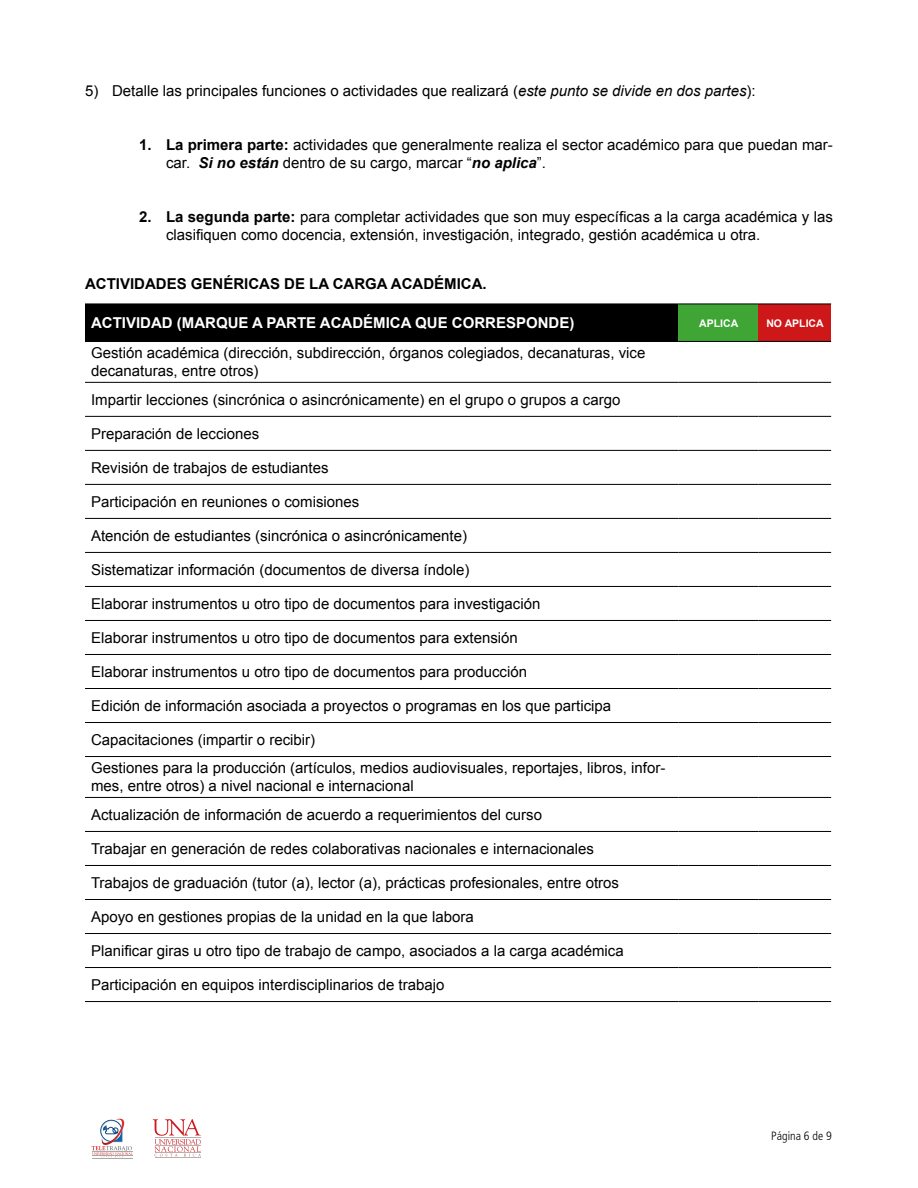
<style>
.page{position:relative;width:918px;height:1188px;background:#fff}
.page>*{position:absolute;margin:0;border:0;box-sizing:border-box;transform-origin:0 0}
.t1{font:15px/18px "Arial";color:#000}
.t2{font:700 15px "Arial";color:#fff}
.t3{font:700 15px "Arial";color:#000}
.t4{font:300 condensed 12px "Frutiger";color:#000}
.t5{font:700 10.5px "Arial";color:#fff}
.s1{font-style:italic}
.s2{font-weight:700}
.s3{font-weight:700;font-style:italic}
</style>
<div class="page">
<svg style="left:92px;top:1118px;width:41px;height:39px"></svg>
<hr style="left:92px;top:1155px;width:40px;height:1px;background:#a8a8a7">
<hr style="left:92px;top:1151px;width:40px;height:1px;background:#a8a8a7">
<hr style="left:92px;top:1158px;width:40px;height:1px;background:#a8a8a7">
<hr style="left:155px;top:1157px;width:46px;height:1px;background:#b3b2b2">
<svg style="left:153px;top:1119px;width:48px;height:37px"></svg>
<div style="left:85px;top:304px;width:593px;height:37px;background:#000"></div>
<div style="left:678px;top:304px;width:81px;height:37px;background:#3fa535"></div>
<div style="left:759px;top:304px;width:72px;height:37px;background:#cd1719"></div>
<hr style="left:85px;top:341px;width:593px;height:1px;background:#000">
<hr style="left:678px;top:341px;width:81px;height:1px;background:#000">
<hr style="left:85px;top:382px;width:593px;height:1px;background:#000">
<hr style="left:678px;top:382px;width:81px;height:1px;background:#000">
<hr style="left:85px;top:416px;width:593px;height:1px;background:#000">
<hr style="left:678px;top:416px;width:81px;height:1px;background:#000">
<hr style="left:85px;top:450px;width:593px;height:1px;background:#000">
<hr style="left:678px;top:450px;width:81px;height:1px;background:#000">
<hr style="left:85px;top:484px;width:593px;height:1px;background:#000">
<hr style="left:678px;top:484px;width:81px;height:1px;background:#000">
<hr style="left:85px;top:518px;width:593px;height:1px;background:#000">
<hr style="left:678px;top:518px;width:81px;height:1px;background:#000">
<hr style="left:85px;top:552px;width:593px;height:1px;background:#000">
<hr style="left:678px;top:552px;width:81px;height:1px;background:#000">
<hr style="left:85px;top:586px;width:593px;height:1px;background:#000">
<hr style="left:678px;top:586px;width:81px;height:1px;background:#000">
<hr style="left:85px;top:620px;width:593px;height:1px;background:#000">
<hr style="left:678px;top:620px;width:81px;height:1px;background:#000">
<hr style="left:85px;top:654px;width:593px;height:1px;background:#000">
<hr style="left:678px;top:654px;width:81px;height:1px;background:#000">
<hr style="left:85px;top:688px;width:593px;height:1px;background:#000">
<hr style="left:678px;top:688px;width:81px;height:1px;background:#000">
<hr style="left:85px;top:722px;width:593px;height:1px;background:#000">
<hr style="left:678px;top:722px;width:81px;height:1px;background:#000">
<hr style="left:85px;top:756px;width:593px;height:1px;background:#000">
<hr style="left:678px;top:756px;width:81px;height:1px;background:#000">
<hr style="left:85px;top:797px;width:593px;height:1px;background:#000">
<hr style="left:678px;top:797px;width:81px;height:1px;background:#000">
<hr style="left:85px;top:831px;width:593px;height:1px;background:#000">
<hr style="left:678px;top:831px;width:81px;height:1px;background:#000">
<hr style="left:85px;top:865px;width:593px;height:1px;background:#000">
<hr style="left:678px;top:865px;width:81px;height:1px;background:#000">
<hr style="left:85px;top:899px;width:593px;height:1px;background:#000">
<hr style="left:678px;top:899px;width:81px;height:1px;background:#000">
<hr style="left:85px;top:933px;width:593px;height:1px;background:#000">
<hr style="left:678px;top:933px;width:81px;height:1px;background:#000">
<hr style="left:85px;top:967px;width:593px;height:1px;background:#000">
<hr style="left:678px;top:967px;width:81px;height:1px;background:#000">
<hr style="left:85px;top:1001px;width:593px;height:1px;background:#000">
<hr style="left:678px;top:1001px;width:81px;height:1px;background:#000">
<hr style="left:678px;top:304px;width:81px;height:1px;background:#000">
<hr style="left:759px;top:304px;width:72px;height:1px;background:#000">
<hr style="left:759px;top:341px;width:72px;height:1px;background:#000">
<hr style="left:759px;top:382px;width:72px;height:1px;background:#000">
<hr style="left:759px;top:416px;width:72px;height:1px;background:#000">
<hr style="left:759px;top:450px;width:72px;height:1px;background:#000">
<hr style="left:759px;top:484px;width:72px;height:1px;background:#000">
<hr style="left:759px;top:518px;width:72px;height:1px;background:#000">
<hr style="left:759px;top:552px;width:72px;height:1px;background:#000">
<hr style="left:759px;top:586px;width:72px;height:1px;background:#000">
<hr style="left:759px;top:620px;width:72px;height:1px;background:#000">
<hr style="left:759px;top:654px;width:72px;height:1px;background:#000">
<hr style="left:759px;top:688px;width:72px;height:1px;background:#000">
<hr style="left:759px;top:722px;width:72px;height:1px;background:#000">
<hr style="left:759px;top:756px;width:72px;height:1px;background:#000">
<hr style="left:759px;top:797px;width:72px;height:1px;background:#000">
<hr style="left:759px;top:831px;width:72px;height:1px;background:#000">
<hr style="left:759px;top:865px;width:72px;height:1px;background:#000">
<hr style="left:759px;top:899px;width:72px;height:1px;background:#000">
<hr style="left:759px;top:933px;width:72px;height:1px;background:#000">
<hr style="left:759px;top:967px;width:72px;height:1px;background:#000">
<hr style="left:759px;top:1001px;width:72px;height:1px;background:#000">
<p class="t1" style="left:85px;top:82px;width:672px">5) Detalle las principales funciones o actividades que realizará (<span class="s1">este punto se divide en dos partes</span>):</p>
<p class="t1" style="left:166px;top:136px;width:668px;text-indent:-27px"><span class="s2">1. La primera parte:</span> actividades que generalmente realiza el sector académico para que puedan mar&shy;car. <span class="s3">Si no están</span> dentro de su cargo, marcar “<span class="s3">no aplica</span>”.</p>
<p class="t1" style="left:166px;top:208px;width:668px;text-indent:-27px"><span class="s2">2. La segunda parte:</span> para completar actividades que son muy específicas a la carga académica y las clasifiquen como docencia, extensión, investigación, integrado, gestión académica u otra.</p>
<p class="t3" style="left:85px;top:273px;width:403px">ACTIVIDADES GENÉRICAS DE LA CARGA ACADÉMICA.</p>
<p class="t2" style="left:91px;top:313px;width:485px">ACTIVIDAD (MARQUE A PARTE ACADÉMICA QUE CORRESPONDE)</p>
<p class="t5" style="left:699px;top:316px;width:41px">APLICA</p>
<p class="t5" style="left:766px;top:316px;width:59px">NO APLICA</p>
<p class="t1" style="left:91px;top:344px;width:556px">Gestión académica (dirección, subdirección, órganos colegiados, decanaturas, vice decanaturas, entre otros)</p>
<p class="t1" style="left:91px;top:391px;width:531px">Impartir lecciones (sincrónica o asincrónicamente) en el grupo o grupos a cargo</p>
<p class="t1" style="left:91px;top:425px;width:170px">Preparación de lecciones</p>
<p class="t1" style="left:91px;top:459px;width:239px">Revisión de trabajos de estudiantes</p>
<p class="t1" style="left:91px;top:493px;width:270px">Participación en reuniones o comisiones</p>
<p class="t1" style="left:91px;top:527px;width:377px">Atención de estudiantes (sincrónica o asincrónicamente)</p>
<p class="t1" style="left:91px;top:561px;width:380px">Sistematizar información (documentos de diversa índole)</p>
<p class="t1" style="left:91px;top:595px;width:451px">Elaborar instrumentos u otro tipo de documentos para investigación</p>
<p class="t1" style="left:91px;top:629px;width:428px">Elaborar instrumentos u otro tipo de documentos para extensión</p>
<p class="t1" style="left:91px;top:663px;width:438px">Elaborar instrumentos u otro tipo de documentos para producción</p>
<p class="t1" style="left:91px;top:697px;width:522px">Edición de información asociada a proyectos o programas en los que participa</p>
<p class="t1" style="left:91px;top:726px;width:576px;line-height:28.5px">Capacitaciones (impartir o recibir)<br>Gestiones para la producción (artículos, medios audiovisuales, reportajes, libros, infor-</p>
<p class="t1" style="left:91px;top:772px;width:453px;line-height:28.5px">mes, entre otros) a nivel nacional e internacional<br>Actualización de información de acuerdo a requerimientos del curso</p>
<p class="t1" style="left:91px;top:840px;width:505px">Trabajar en generación de redes colaborativas nacionales e internacionales</p>
<p class="t1" style="left:91px;top:874px;width:529px">Trabajos de graduación (tutor (a), lector (a), prácticas profesionales, entre otros</p>
<p class="t1" style="left:91px;top:908px;width:384px">Apoyo en gestiones propias de la unidad en la que labora</p>
<p class="t1" style="left:91px;top:942px;width:534px">Planificar giras u otro tipo de trabajo de campo, asociados a la carga académica</p>
<p class="t1" style="left:91px;top:976px;width:355px">Participación en equipos interdisciplinarios de trabajo</p>
<p class="t4" style="left:771px;top:1129px;width:62px">Página 6 de 9</p>
</div>
